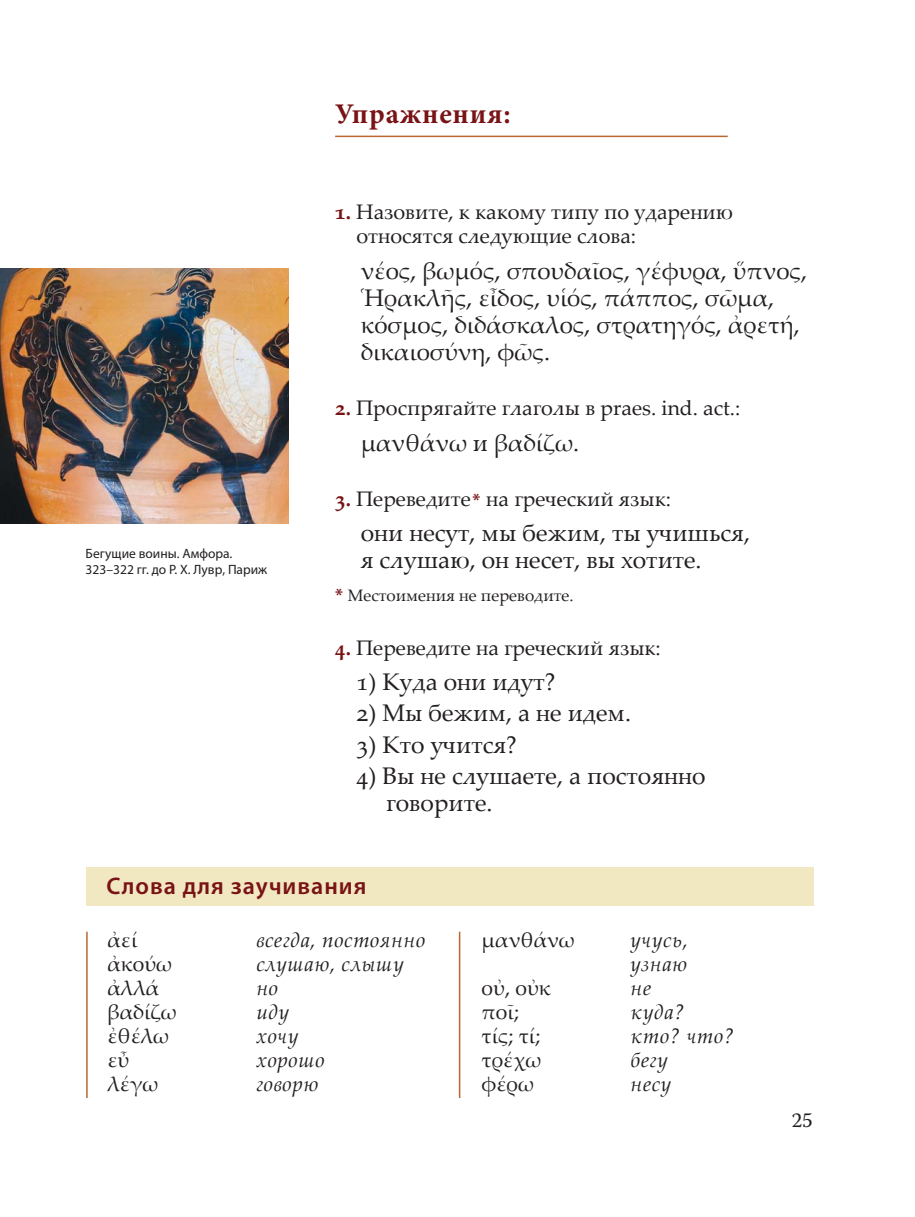
<style>
.page{position:relative;width:915px;height:1217px;background:#fff}
.page>*{position:absolute;margin:0;border:0;box-sizing:border-box;transform-origin:0 0}
.t1{font:700 28.5px "Minion Pro";letter-spacing:.025em;color:#791315}
.t2{font:24px/27px "Palatino Linotype";color:#231f20}
.t3{font:600 24px "Myriad Pro";letter-spacing:.04em;color:#791315}
.t4{font:21px/24px "Palatino Linotype";color:#231f20}
.t5{font:italic 21px/24px "Palatino Linotype";letter-spacing:.025em;color:#231f20}
.t6{font:21px "Warnock Pro";color:#231f20}
.t7{font:16.5px "Palatino Linotype";color:#231f20}
.t8{font:13.5px/16.5px "Myriad Pro";color:#231f20}
.s1{font-weight:700;color:#791315}
.s2{font-family:"Myriad Pro";font-weight:600;font-size:18px;color:#791315}
</style>
<div class="page">
<hr style="left:458px;top:931px;width:2px;height:166px;background:#bc6632">
<hr style="left:86px;top:931px;width:2px;height:166px;background:#bc6632">
<div style="left:86px;top:867px;width:727px;height:38px;background:#f1e8c2"></div>
<hr style="left:335px;top:136px;width:392px;height:1px;background:#bc6632">
<img style="left:0;top:269px;width:288px;height:254px">
<p class="t8" style="left:86px;top:546px;width:183px">Бегущие воины. Амфора.<br>323–322 гг. до Р. Х. Лувр, Париж</p>
<p class="t1" style="left:335px;top:102px;width:177px">Упражнения:</p>
<p class="t4" style="left:356px;top:199px;width:378px;text-indent:-21px"><span class="s1">1.</span> Назовите, к какому типу по ударению относятся следующие слова:</p>
<p class="t2" style="left:360px;top:256px;width:448px">νέος, βωμός, σπουδαῖος, γέφυρα, ὕπνος, Ἡρακλῆς, εἶδος, υἱός, πάππος, σῶμα, κόσμος, διδάσκαλος, στρατηγός, ἀρετή, δικαιοσύνη, φῶς.</p>
<p class="t4" style="left:335px;top:395px;width:406px"><span class="s1">2.</span> Проспрягайте глаголы в praes. ind. act.:</p>
<p class="t2" style="left:360px;top:428px;width:220px">μανθάνω и βαδίζω.</p>
<p class="t4" style="left:335px;top:486px;width:337px"><span class="s1">3.</span> Переведите <span class="s2">*</span> на греческий язык:</p>
<p class="t2" style="left:360px;top:519px;width:391px">они несут, мы бежим, ты учишься, я слушаю, он несет, вы хотите.</p>
<p class="t7" style="left:335px;top:583px;width:240px"><span class="s2">*</span> Местоимения не переводите.</p>
<p class="t4" style="left:335px;top:634px;width:327px"><span class="s1">4.</span> Переведите на греческий язык:</p>
<p class="t2" style="left:356px;top:667px;width:200px">1) Куда они идут?</p>
<p class="t2" style="left:356px;top:698px;width:276px">2) Мы бежим, а не идем.</p>
<p class="t2" style="left:356px;top:730px;width:162px">3) Кто учится?</p>
<p class="t2" style="left:386px;top:761px;width:321px;text-indent:-30px">4) Вы не слушаете, а постоянно говорите.</p>
<p class="t3" style="left:106px;top:876px;width:261px">Слова для заучивания</p>
<p class="t4" style="left:107px;top:926px;width:31px">ἀεί</p>
<p class="t5" style="left:256px;top:926px;width:170px">всегда, постоянно</p>
<p class="t4" style="left:107px;top:950px;width:66px">ἀκούω</p>
<p class="t5" style="left:256px;top:950px;width:149px">слушаю, слышу</p>
<p class="t4" style="left:107px;top:974px;width:53px">ἀλλά</p>
<p class="t5" style="left:256px;top:974px;width:23px">но</p>
<p class="t4" style="left:107px;top:998px;width:71px">βαδίζω</p>
<p class="t5" style="left:256px;top:998px;width:34px">иду</p>
<p class="t4" style="left:107px;top:1022px;width:63px">ἐθέλω</p>
<p class="t5" style="left:256px;top:1022px;width:44px">хочу</p>
<p class="t4" style="left:107px;top:1046px;width:23px">εὖ</p>
<p class="t5" style="left:256px;top:1046px;width:70px">хорошо</p>
<p class="t4" style="left:107px;top:1070px;width:52px">λέγω</p>
<p class="t5" style="left:256px;top:1070px;width:64px">говорю</p>
<p class="t4" style="left:481px;top:926px;width:94px">μανθάνω</p>
<p class="t5" style="left:630px;top:926px;width:59px">учусь, узнаю</p>
<p class="t4" style="left:481px;top:974px;width:71px">οὐ, οὐκ</p>
<p class="t5" style="left:630px;top:974px;width:22px">не</p>
<p class="t4" style="left:481px;top:998px;width:39px">ποῖ;</p>
<p class="t5" style="left:630px;top:998px;width:56px">куда?</p>
<p class="t4" style="left:481px;top:1022px;width:60px">τίς; τί;</p>
<p class="t5" style="left:630px;top:1022px;width:105px">кто? что?</p>
<p class="t4" style="left:481px;top:1046px;width:61px">τρέχω</p>
<p class="t5" style="left:630px;top:1046px;width:39px">бегу</p>
<p class="t4" style="left:481px;top:1070px;width:54px">φέρω</p>
<p class="t5" style="left:630px;top:1070px;width:42px">несу</p>
<p class="t6" style="left:791px;top:1111px;width:23px">25</p>
</div>
